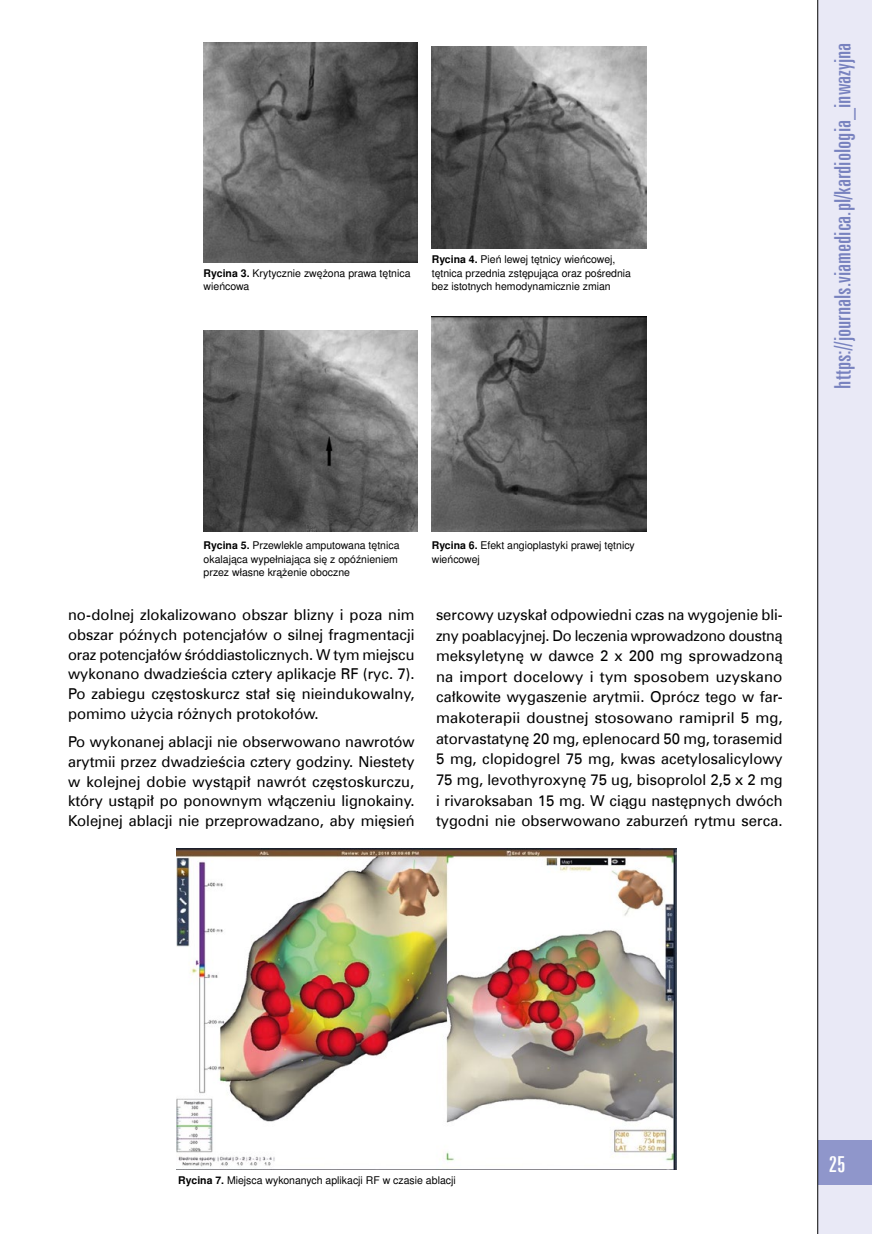
<style>
.page{position:relative;width:872px;height:1234px;background:#fff}
.page>*{position:absolute;margin:0;border:0;box-sizing:border-box;transform-origin:0 0}
.t1{font:22.5px "Zurich X Cn EU";color:#7882bf;scale:1.07 1}
.t2{font:22.5px "Zurich X Cn EU";color:#fff;scale:1.07 1}
.t3{font:15px/20.5px "Zurich EU";color:#000;text-align:justify}
.t4{font:10.5px/13.5px "Nimbus San LCE";color:#000}
.s1{font-weight:700}
</style>
<div class="page">
<div style="left:817px;top:0;width:55px;height:1233px;background:#e9e9f6"></div>
<div style="left:817px;top:1140px;width:55px;height:44px;background:#8f96cb"></div>
<img style="left:204px;top:43px;width:214px;height:219px">
<img style="left:432px;top:47px;width:214px;height:202px">
<img style="left:204px;top:330px;width:214px;height:202px">
<img style="left:432px;top:316px;width:214px;height:216px">
<hr style="left:817px;top:0;width:1px;height:1233px;background:#000">
<img style="left:177px;top:848px;width:499px;height:320px">
<p class="t4" style="left:204px;top:266px;width:208px"><span class="s1">Rycina 3.</span> Krytycznie zwężona prawa tętnica wieńcowa</p>
<p class="t4" style="left:432px;top:253px;width:201px"><span class="s1">Rycina 4.</span> Pień lewej tętnicy wieńcowej, tętnica przednia zstępująca oraz pośrednia bez istotnych hemodynamicznie zmian</p>
<h1 class="t1" style="left:829px;top:388px;width:325px;rotate:-90deg">https://journals.viamedica.pl/kardiologia_inwazyjna</h1>
<p class="t4" style="left:204px;top:539px;width:197px"><span class="s1">Rycina 5.</span> Przewlekle amputowana tętnica okalająca wypełniająca się z opóźnieniem przez własne krążenie oboczne</p>
<p class="t3" style="left:68px;top:604px;width:348px;line-height:19.8px">no-dolnej zlokalizowano obszar blizny i poza nim obszar późnych potencjałów o silnej fragmentacji oraz potencjałów śróddiastolicznych. W tym miejscu wykonano dwadzieścia cztery aplikacje RF (ryc. 7).<br>Po zabiegu częstoskurcz stał się nieindukowalny, pomimo użycia różnych protokołów.</p>
<p class="t3" style="left:68px;top:731px;width:348px;line-height:19.8px">Po wykonanej ablacji nie obserwowano nawrotów arytmii przez dwadzieścia cztery godziny. Niestety w kolejnej dobie wystąpił nawrót częstoskurczu, który ustąpił po ponownym włączeniu lignokainy.<br>Kolejnej ablacji nie przeprowadzano, aby mięsień</p>
<p class="t4" style="left:432px;top:539px;width:205px"><span class="s1">Rycina 6.</span> Efekt angioplastyki prawej tętnicy wieńcowej</p>
<p class="t3" style="left:436px;top:604px;width:348px">sercowy uzyskał odpowiedni czas na wygojenie bli&shy;zny poablacyjnej. Do leczenia wprowadzono doustną meksyletynę w dawce 2 x 200 mg sprowadzoną na import docelowy i tym sposobem uzyskano całkowite wygaszenie arytmii. Oprócz tego w far&shy;makoterapii doustnej stosowano ramipril 5 mg, atorvastatynę 20 mg, eplenocard 50 mg, torasemid 5 mg, clopidogrel 75 mg, kwas acetylosalicylowy 75 mg, levothyroxynę 75 ug, bisoprolol 2,5 x 2 mg i rivaroksaban 15 mg. W ciągu następnych dwóch tygodni nie obserwowano zaburzeń rytmu serca.</p>
<p class="t4" style="left:178px;top:1173px;width:279px"><span class="s1">Rycina 7.</span> Miejsca wykonanych aplikacji RF w czasie ablacji</p>
<h1 class="t2" style="left:828px;top:1150px;width:17px">25</h1>
</div>
